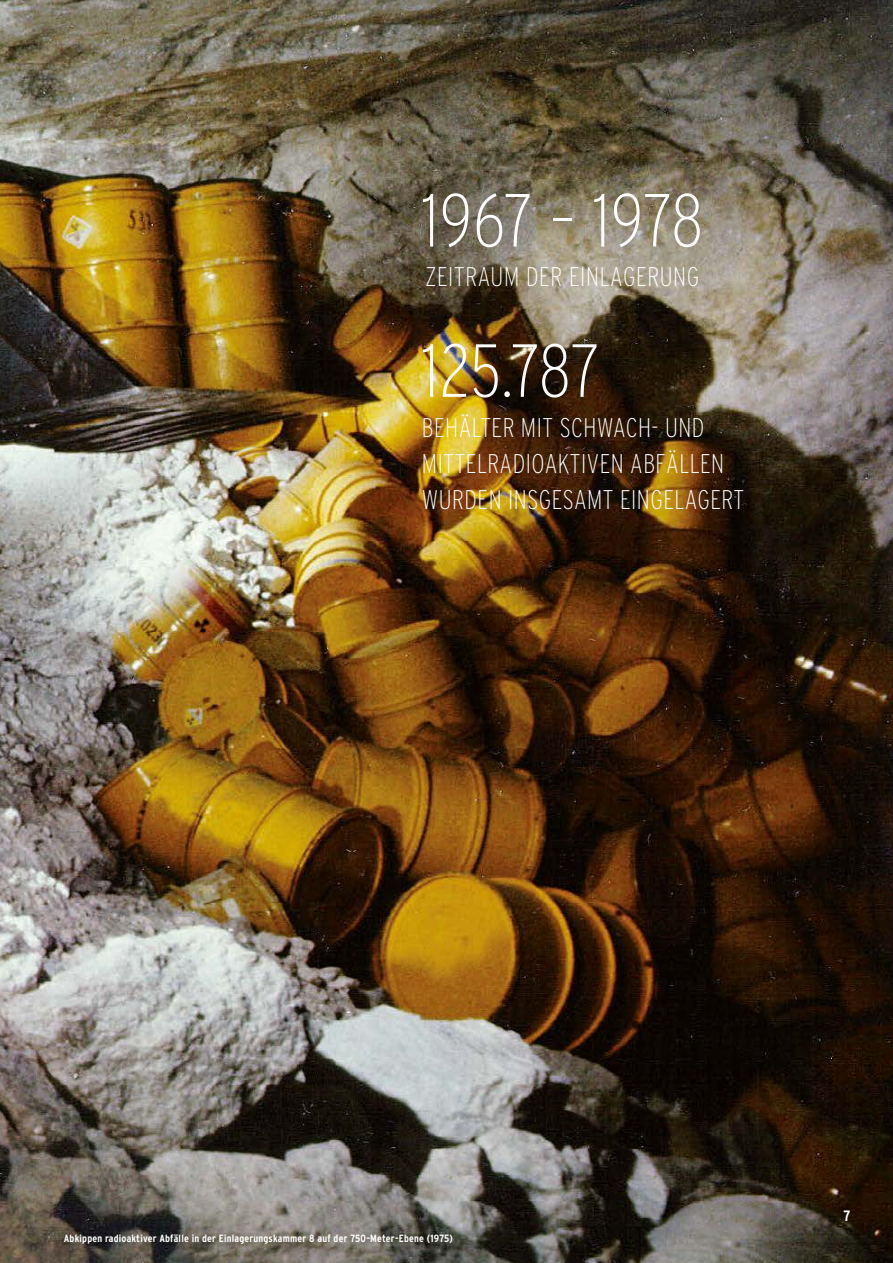
<style>
.page{position:relative;width:893px;height:1263px;background:#fff}
.page>*{position:absolute;margin:0;border:0;box-sizing:border-box;transform-origin:0 0}
.Text{font:200 condensed 75px "Interstate";letter-spacing:.005em;color:#fff}
.Text-2{font:200 condensed 27px/36px "Interstate";letter-spacing:.02em;color:#fff}
.t1{font:700 condensed 15px "Interstate";color:#fff}
.t2{font:700 condensed 10.5px "Interstate";letter-spacing:.02em;color:#fff}
</style>
<div class="page">
<img style="left:0;top:0;width:893px;height:1263px">
<p class="Text" style="left:422px;top:175px;width:283px">1967 – 1978</p>
<p class="Text-2" style="left:425px;top:258px;width:275px">ZEITRAUM DER EINLAGERUNG</p>
<p class="Text" style="left:422px;top:325px;width:179px">125.787</p>
<p class="Text-2" style="left:422px;top:409px;width:304px">BEHÄLTER MIT SCHWACH- UND<br>MITTELRADIOAKTIVEN ABFÄLLEN</p>
<p class="Text-2" style="left:422px;top:481px;width:324px">WURDEN INSGESAMT EINGELAGERT</p>
<p class="t2" style="left:64px;top:1231px;width:391px">Abkippen radioaktiver Abfälle in der Einlagerungskammer 8 auf der 750-Meter-Ebene (1975)</p>
<p class="t1" style="left:844px;top:1207px;width:8px">7</p>
</div>
